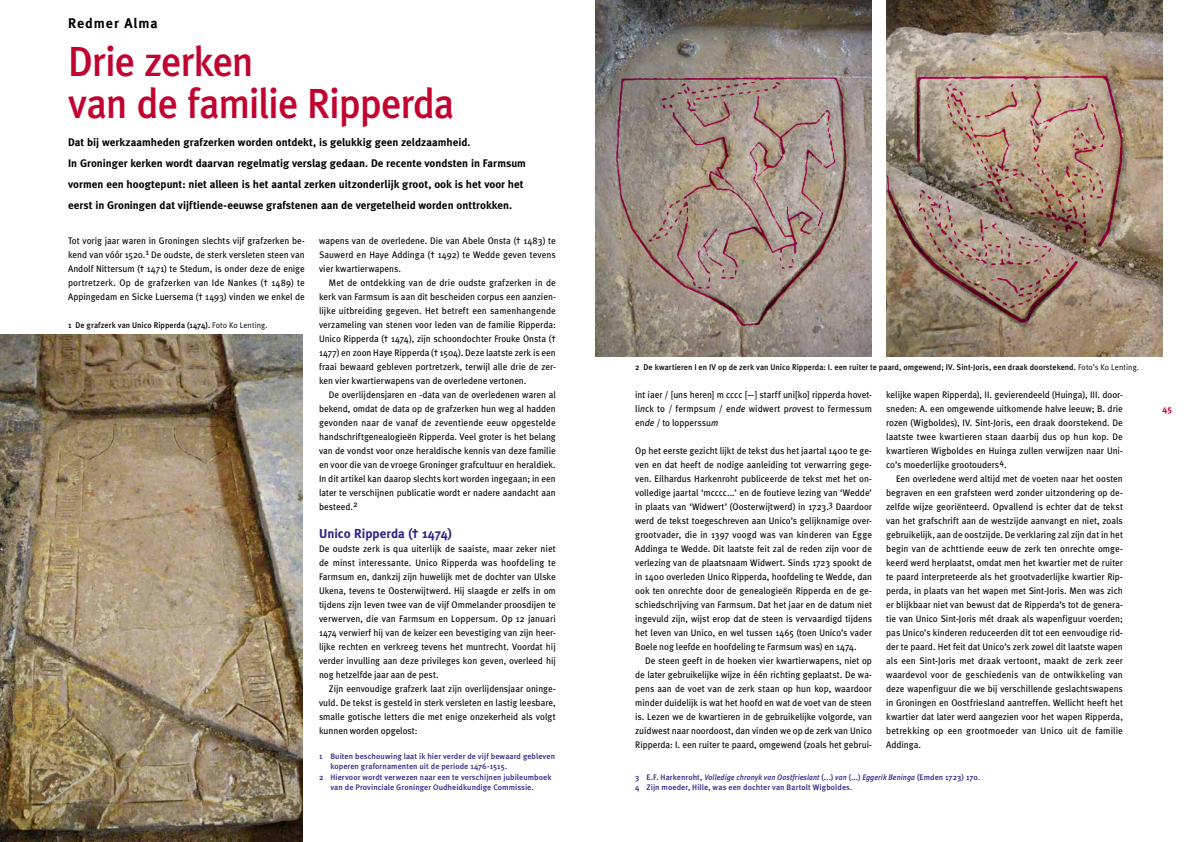
<style>
.page{position:relative;width:1191px;height:842px;background:#fff}
.page>*{position:absolute;margin:0;border:0;box-sizing:border-box;transform-origin:0 0}
.t1{font:500 42px/42px "Meta";letter-spacing:-.03em;color:#c1032f;scale:.95 1}
.t2{font:700 14px "Meta";letter-spacing:.07em;color:#000}
.t3{font:700 13px "Meta";color:#2f2483}
.t4{font:700 11px/21px "Meta";letter-spacing:.005em;color:#000}
.t5{font:9.5px/14px "Meta";color:#000;text-align:justify;scale:.96 1}
.t6{font:700 9px "Meta";color:#c1032f}
.t7{font:500 8.3px "Meta";letter-spacing:.01em;color:#000;scale:.96 1}
.t8{font:500 8px/10.5px "Meta";letter-spacing:.01em;color:#2f2483}
.s1{font-family:"Meta Normal";font-weight:400}
.s2{font-style:italic}
</style>
<div class="page">
<img style="left:0;top:334px;width:302px;height:508px">
<img style="left:886px;top:0;width:276px;height:356px">
<img style="left:886px;top:67px;width:248px;height:275px">
<img style="left:595px;top:0;width:277px;height:356px">
<img style="left:596px;top:67px;width:268px;height:272px">
<h2 class="t2" style="left:68px;top:15px;width:91px">Redmer Alma</h2>
<h1 class="t1" style="left:68px;top:40px;width:408px">Drie zerken<br>van de familie Ripperda</h1>
<p class="t4" style="left:68px;top:132px;width:459px">Dat bij werkzaamheden grafzerken worden ontdekt, is gelukkig geen zeldzaamheid.<br>In Groninger kerken wordt daarvan regelmatig verslag gedaan. De recente vondsten in Farmsum vormen een hoogtepunt: niet alleen is het aantal zerken uitzonderlijk groot, ook is het voor het eerst in Groningen dat vijftiende-eeuwse grafstenen aan de vergetelheid worden onttrokken.</p>
<p class="t5" style="left:68px;top:234px;width:248px">Tot vorig jaar waren in Groningen slechts vijf grafzerken be&shy;kend van vóór 1520.<sup>1</sup> De oudste, de sterk versleten steen van Andolf Nittersum († 1471) te Stedum, is onder deze de enige portretzerk. Op de grafzerken van Ide Nankes († 1489) te Appingedam en Sicke Luersema († 1493) vinden we enkel de</p>
<p class="t7" style="left:68px;top:321px;width:209px">1 De grafzerk van Unico Ripperda (1474). <span class="s1">Foto Ko Lenting.</span></p>
<p class="t5" style="left:319px;top:234px;width:248px">wapens van de overledene. Die van Abele Onsta († 1483) te Sauwerd en Haye Addinga († 1492) te Wedde geven tevens vier kwartierwapens.</p>
<p class="t5" style="left:319px;top:276px;width:248px;text-indent:10px">Met de ontdekking van de drie oudste grafzerken in de kerk van Farmsum is aan dit bescheiden corpus een aanzien&shy;lijke uitbreiding gegeven. Het betreft een samenhangende verzameling van stenen voor leden van de familie Ripperda:<br>Unico Ripperda († 1474), zijn schoondochter Frouke Onsta († 1477) en zoon Haye Ripperda († 1504). Deze laatste zerk is een fraai bewaard gebleven portretzerk, terwijl alle drie de zer&shy;ken vier kwartierwapens van de overledene vertonen.</p>
<p class="t5" style="left:319px;top:388px;width:248px;text-indent:10px">De overlijdensjaren en -data van de overledenen waren al bekend, omdat de data op de grafzerken hun weg al hadden gevonden naar de vanaf de zeventiende eeuw opgestelde handschriftgenealogieën Ripperda. Veel groter is het belang van de vondst voor onze heraldische kennis van deze familie en voor die van de vroege Groninger grafcultuur en heraldiek.<br>In dit artikel kan daarop slechts kort worden ingegaan; in een later te verschijnen publicatie wordt er nadere aandacht aan besteed.<sup>2</sup></p>
<h3 class="t3" style="left:319px;top:526px;width:134px">Unico Ripperda († 1474)</h3>
<p class="t5" style="left:319px;top:542px;width:248px">De oudste zerk is qua uiterlijk de saaiste, maar zeker niet de minst interessante. Unico Ripperda was hoofdeling te Farmsum en, dankzij zijn huwelijk met de dochter van Ulske Ukena, tevens te Oosterwijtwerd. Hij slaagde er zelfs in om tijdens zijn leven twee van de vijf Ommelander proosdijen te verwerven, die van Farmsum en Loppersum. Op 12 januari 1474 verwierf hij van de keizer een bevestiging van zijn heer&shy;lijke rechten en verkreeg tevens het muntrecht. Voordat hij verder invulling aan deze privileges kon geven, overleed hij nog hetzelfde jaar aan de pest.</p>
<p class="t5" style="left:319px;top:682px;width:248px;text-indent:10px">Zijn eenvoudige grafzerk laat zijn overlijdensjaar oninge&shy;vuld. De tekst is gesteld in sterk versleten en lastig leesbare, smalle gotische letters die met enige onzekerheid als volgt kunnen worden opgelost:</p>
<p class="t8" style="left:319px;top:751px;width:237px">1 Buiten beschouwing laat ik hier verder de vijf bewaard gebleven</p>
<p class="t8" style="left:330px;top:761px;width:178px">koperen grafornamenten uit de periode 1476-1515.</p>
<p class="t8" style="left:319px;top:772px;width:234px">2 Hiervoor wordt verwezen naar een te verschijnen jubileumboek</p>
<p class="t8" style="left:330px;top:782px;width:205px">van de Provinciale Groninger Oudheidkundige Commissie.</p>
<p class="t7" style="left:635px;top:363px;width:526px">2 De kwartieren I en IV op de zerk van Unico Ripperda: I. een ruiter te paard, omgewend; IV. Sint-Joris, een draak doorstekend. <span class="s1">Foto’s Ko Lenting.</span></p>
<p class="t5" style="left:635px;top:388px;width:248px">int iaer / [uns heren] m cccc [<span class="s2">—</span>] starff uni[ko] ripp<span class="s2">er</span>da hovet&shy;li<span class="s2">n</span>ck to / fermpsum / en<span class="s2">de</span> widwert p<span class="s2">ro</span>vest to fermessum en<span class="s2">de</span> / to lopperssu<span class="s2">m</span></p>
<p class="t5" style="left:635px;top:444px;width:248px">Op het eerste gezicht lijkt de tekst dus het jaartal 1400 te ge&shy;ven en dat heeft de nodige aanleiding tot verwarring gege&shy;ven. Eilhardus Harkenroht publiceerde de tekst met het on&shy;volledige jaartal ‘mcccc...’ en de foutieve lezing van ‘Wedde’ in plaats van ‘Widwert’ (Oosterwijtwerd) in 1723.<sup>3</sup> Daardoor werd de tekst toegeschreven aan Unico’s gelijknamige over&shy;grootvader, die in 1397 voogd was van kinderen van Egge Addinga te Wedde. Dit laatste feit zal de reden zijn voor de verlezing van de plaatsnaam Widwert. Sinds 1723 spookt de in 1400 overleden Unico Ripperda, hoofdeling te Wedde, dan ook ten onrechte door de genealogieën Ripperda en de ge&shy;schiedschrijving van Farmsum. Dat het jaar en de datum niet ingevuld zijn, wijst erop dat de steen is vervaardigd tijdens het leven van Unico, en wel tussen 1465 (toen Unico’s vader Boele nog leefde en hoofdeling te Farmsum was) en 1474.</p>
<p class="t5" style="left:635px;top:654px;width:248px;text-indent:10px">De steen geeft in de hoeken vier kwartierwapens, niet op de later gebruikelijke wijze in één richting geplaatst. De wa&shy;pens aan de voet van de zerk staan op hun kop, waardoor minder duidelijk is wat het hoofd en wat de voet van de steen is. Lezen we de kwartieren in de gebruikelijke volgorde, van zuidwest naar noordoost, dan vinden we op de zerk van Unico Ripperda: I. een ruiter te paard, omgewend (zoals het gebrui-</p>
<p class="t5" style="left:886px;top:388px;width:248px">kelijke wapen Ripperda), II. gevierendeeld (Huinga), III. door&shy;sneden: A. een omgewende uitkomende halve leeuw; B. drie rozen (Wigboldes), IV. Sint-Joris, een draak doorstekend. De laatste twee kwartieren staan daarbij dus op hun kop. De kwartieren Wigboldes en Huinga zullen verwijzen naar Uni&shy;co’s moederlijke grootouders<sup>4</sup>.</p>
<p class="t5" style="left:886px;top:472px;width:248px;text-indent:10px">Een overledene werd altijd met de voeten naar het oosten begraven en een grafsteen werd zonder uitzondering op de&shy;zelfde wijze georiënteerd. Opvallend is echter dat de tekst van het grafschrift aan de westzijde aanvangt en niet, zoals gebruikelijk, aan de oostzijde. De verklaring zal zijn dat in het begin van de achttiende eeuw de zerk ten onrechte omge&shy;keerd werd herplaatst, omdat men het kwartier met de ruiter te paard interpreteerde als het grootvaderlijke kwartier Rip&shy;perda, in plaats van het wapen met Sint-Joris. Men was zich er blijkbaar niet van bewust dat de Ripperda’s tot de genera&shy;tie van Unico Sint-Joris mét draak als wapenfiguur voerden; pas Unico’s kinderen reduceerden dit tot een eenvoudige rid&shy;der te paard. Het feit dat Unico’s zerk zowel dit laatste wapen als een Sint-Joris met draak vertoont, maakt de zerk zeer waardevol voor de geschiedenis van de ontwikkeling van deze wapenfiguur die we bij verschillende geslachtswapens in Groningen en Oostfriesland aantreffen. Wellicht heeft het kwartier dat later werd aangezien voor het wapen Ripperda, betrekking op een grootmoeder van Unico uit de familie Addinga.</p>
<p class="t8" style="left:635px;top:772px;width:346px">3 E.F. Harkenroht, <span class="s2">Volledige chronyk van Oostfrieslant</span> (...) <span class="s2">van</span> (...) <span class="s2">Eggerik Beninga</span> (Emden 1723) 170.<br>4 Zijn moeder, Hille, was een dochter van Bartolt Wigboldes.</p>
<p class="t6" style="left:1162px;top:404px;width:11px">45</p>
</div>
